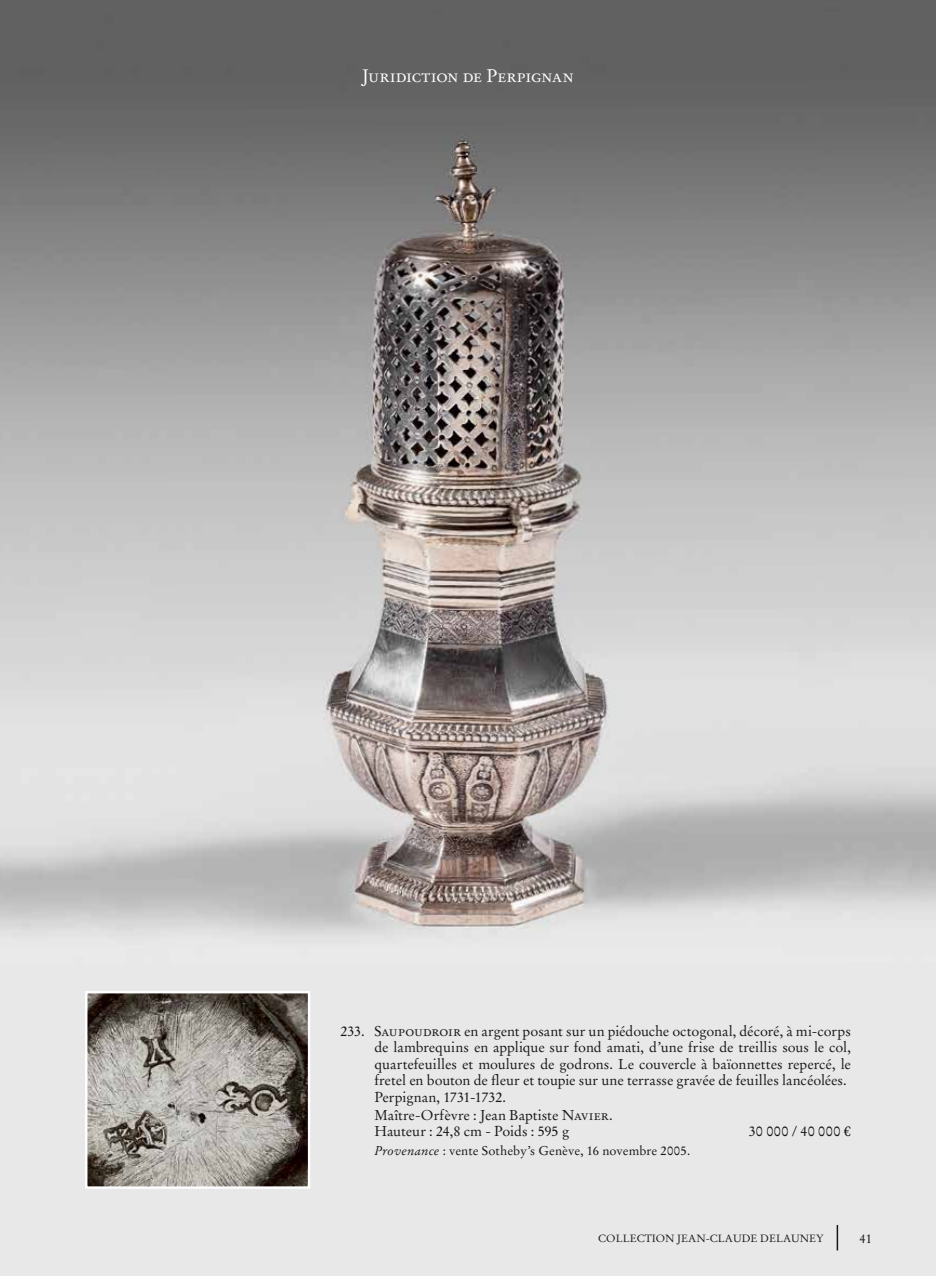
<style>
.page{position:relative;width:936px;height:1276px;background:#fff}
.page>*{position:absolute;margin:0;border:0;box-sizing:border-box;transform-origin:0 0}
.t1{font:18px "Stempel Garamond LT Std";letter-spacing:-.015em;color:#fff}
.t2{font:14.25px/16.5px "Stempel Garamond LT Std";color:#181716}
.t3{font:14.25px "Stempel Garamond LT Std";letter-spacing:.03em;color:#181716}
.t4{font:12.75px "Stempel Garamond LT Std";letter-spacing:.005em;color:#181716}
.t5{font:10.5px "Stempel Garamond LT Std";color:#181716}
.s1{font-style:italic}
</style>
<div class="page">
<img style="left:0;top:0;width:935px;height:1276px">
<img style="left:88px;top:994px;width:219px;height:191px">
<div style="left:85px;top:991px;width:225px;height:197px;border:2px solid #fff"></div>
<hr style="left:836px;top:1225px;width:2px;height:25px;background:#181716">
<p class="t1" style="left:362px;top:65px;width:213px">Juridiction de Perpignan</p>
<p class="t2" style="left:374px;top:1022px;width:478px;text-indent:-34px">233. Saupoudroir en argent posant sur un piédouche octogonal, décoré, à mi-corps de lambrequins en applique sur fond amati, d’une frise de treillis sous le col, quartefeuilles et moulures de godrons. Le couvercle à baïonnettes repercé, le fretel en bouton de fleur et toupie sur une terrasse gravée de feuilles lancéolées.<br>Perpignan, 1731-1732.</p>
<p class="t2" style="left:374px;top:1106px;width:240px">Maître-Orfèvre : Jean Baptiste Navier.<br>Hauteur : 24,8 cm - Poids : 595 g</p>
<p class="t3" style="left:748px;top:1122px;width:104px">30 000 / 40 000 €</p>
<p class="t4" style="left:374px;top:1143px;width:317px"><span class="s1">Provenance</span> : vente Sotheby’s Genève, 16 novembre 2005.</p>
<p class="t5" style="left:598px;top:1232px;width:227px">COLLECTION JEAN-CLAUDE DELAUNEY</p>
<p class="t4" style="left:859px;top:1231px;width:14px">41</p>
</div>
